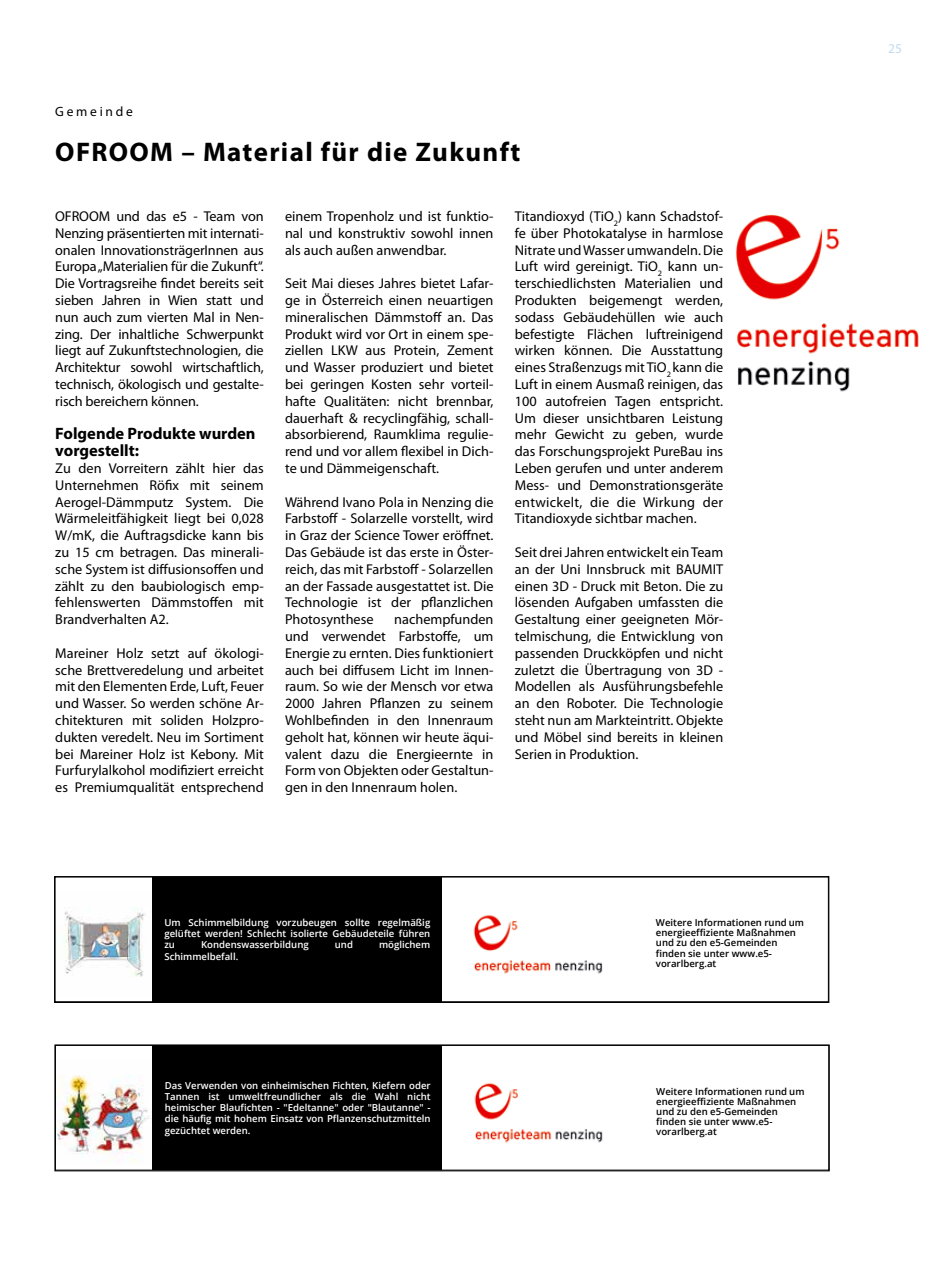
<style>
.page{position:relative;width:936px;height:1263px;background:#fff}
.page>*{position:absolute;margin:0;border:0;box-sizing:border-box;transform-origin:0 0}
.t1{font:700 27px "Myriad Pro";letter-spacing:.05em;color:#000}
.t2{font:700 16.5px/16.8px "Myriad Pro";color:#000}
.t3{font:14.25px/16.8px "Myriad Pro";color:#000;text-align:justify}
.t4{font:13.5px "Myriad Pro";letter-spacing:.2em;color:#000}
.t5{font:13.5px "Myriad Pro";color:#c0dbf2}
.t6{font:600 9.6px/11.2px "Open Sans";color:#fff;text-align:justify}
.t7{font:600 9.6px/10.1px "Open Sans";color:#000}
</style>
<div class="page">
<img style="left:735px;top:214px;width:184px;height:178px">
<img style="left:63px;top:908px;width:82px;height:69px">
<div style="left:152px;top:877px;width:290px;height:124px;background:#000"></div>
<img style="left:473px;top:914px;width:130px;height:60px">
<div style="left:54px;top:876px;width:775px;height:127px;border:1px solid #000"></div>
<img style="left:57px;top:1075px;width:92px;height:87px">
<div style="left:152px;top:1045px;width:290px;height:125px;background:#000"></div>
<img style="left:474px;top:1082px;width:129px;height:61px">
<div style="left:55px;top:1044px;width:774px;height:127px;border:1px solid #000"></div>
<p class="t4" style="left:55px;top:105px;width:79px">Gemeinde</p>
<h1 class="t1" style="left:55px;top:136px;width:466px">OFROOM – Material für die Zukunft</h1>
<p class="t3" style="left:55px;top:208px;width:210px">OFROOM und das e5 - Team von Nenzing präsentierten mit internati&shy;onalen InnovationsträgerInnen aus Europa „Materialien für die Zukunft“.<br>Die Vortragsreihe findet bereits seit sieben Jahren in Wien statt und nun auch zum vierten Mal in Nen&shy;zing. Der inhaltliche Schwerpunkt liegt auf Zukunftstechnologien, die Architektur sowohl wirtschaftlich, technisch, ökologisch und gestalte&shy;risch bereichern können.</p>
<p class="t2" style="left:55px;top:426px;width:202px">Folgende Produkte wurden vorgestellt:</p>
<p class="t3" style="left:55px;top:460px;width:210px">Zu den Vorreitern zählt hier das Unternehmen Röfix mit seinem Aerogel-Dämmputz System. Die Wärmeleitfähigkeit liegt bei 0,028<br>W/mK, die Auftragsdicke kann bis zu 15 cm betragen. Das minerali&shy;sche System ist diffusionsoffen und zählt zu den baubiologisch emp&shy;fehlenswerten Dämmstoffen mit Brandverhalten A2.</p>
<p class="t3" style="left:55px;top:645px;width:210px">Mareiner Holz setzt auf ökologi&shy;sche Brettveredelung und arbeitet mit den Elementen Erde, Luft, Feuer und Wasser. So werden schöne Ar&shy;chitekturen mit soliden Holzpro&shy;dukten veredelt. Neu im Sortiment bei Mareiner Holz ist Kebony. Mit Furfurylalkohol modifiziert erreicht es Premiumqualität entsprechend</p>
<p class="t3" style="left:285px;top:208px;width:210px">einem Tropenholz und ist funktio&shy;nal und konstruktiv sowohl innen als auch außen anwendbar.</p>
<p class="t3" style="left:285px;top:275px;width:210px">Seit Mai dieses Jahres bietet Lafar&shy;ge in Österreich einen neuartigen mineralischen Dämmstoff an. Das Produkt wird vor Ort in einem spe&shy;ziellen LKW aus Protein, Zement und Wasser produziert und bietet bei geringen Kosten sehr vorteil&shy;hafte Qualitäten: nicht brennbar, dauerhaft &amp; recyclingfähig, schall&shy;absorbierend, Raumklima regulie&shy;rend und vor allem flexibel in Dich&shy;te und Dämmeigenschaft.</p>
<p class="t3" style="left:285px;top:494px;width:210px">Während Ivano Pola in Nenzing die Farbstoff - Solarzelle vorstellt, wird in Graz der Science Tower eröffnet.<br>Das Gebäude ist das erste in Öster&shy;reich, das mit Farbstoff - Solarzellen an der Fassade ausgestattet ist. Die Technologie ist der pflanzlichen Photosynthese</p>
<p class="t3" style="left:285px;top:611px;width:210px;text-indent:109px">nachempfunden und verwendet Farbstoffe, um Energie zu ernten. Dies funktioniert auch bei diffusem Licht im Innen&shy;raum. So wie der Mensch vor etwa 2000 Jahren Pflanzen zu seinem Wohlbefinden in den Innenraum geholt hat, können wir heute äqui&shy;valent dazu die Energieernte in Form von Objekten oder Gestaltun&shy;gen in den Innenraum holen.</p>
<p class="t3" style="left:514px;top:208px;width:210px">Titandioxyd (TiO<sub>2</sub>) kann Schadstof&shy;fe über Photokatalyse in harmlose Nitrate und Wasser umwandeln. Die Luft wird gereinigt. TiO<sub>2</sub> kann un&shy;terschiedlichsten Materialien und Produkten beigemengt werden, sodass Gebäudehüllen wie auch befestigte Flächen luftreinigend wirken können. Die Ausstattung eines Straßenzugs mit TiO<sub>2</sub> kann die Luft in einem Ausmaß reinigen, das 100 autofreien Tagen entspricht.<br>Um dieser unsichtbaren Leistung mehr Gewicht zu geben, wurde das Forschungsprojekt PureBau ins Leben gerufen und unter anderem Mess- und Demonstrationsgeräte entwickelt, die die Wirkung der Titandioxyde sichtbar machen.</p>
<p class="t3" style="left:514px;top:544px;width:210px">Seit drei Jahren entwickelt ein Team an der Uni Innsbruck mit BAUMIT einen 3D - Druck mit Beton. Die zu lösenden Aufgaben umfassten die Gestaltung einer geeigneten Mör&shy;telmischung, die Entwicklung von passenden Druckköpfen und nicht zuletzt die Übertragung von 3D - Modellen als Ausführungsbefehle an den Roboter. Die Technologie steht nun am Markteintritt. Objekte und Möbel sind bereits in kleinen Serien in Produktion.</p>
<p class="t6" style="left:164px;top:916px;width:267px">Um Schimmelbildung vorzubeugen sollte regelmäßig gelüftet werden! Schlecht isolierte Gebäudeteile führen zu</p>
<p class="t6" style="left:201px;top:939px;width:109px">Kondenswasserbildung</p>
<p class="t6" style="left:335px;top:939px;width:20px">und</p>
<p class="t6" style="left:379px;top:939px;width:53px">möglichem</p>
<p class="t6" style="left:164px;top:950px;width:75px">Schimmelbefall.</p>
<p class="t7" style="left:656px;top:917px;width:150px">Weitere Informationen rund um energieeffiziente Maßnahmen und zu den e5-Gemeinden finden sie unter www.e5- vorarlberg.at</p>
<p class="t6" style="left:165px;top:1079px;width:267px">Das Verwenden von einheimischen Fichten, Kiefern oder Tannen ist umweltfreundlicher als die Wahl nicht heimischer Blaufichten - "Edeltanne" oder "Blautanne" - die häufig mit hohem Einsatz von Pflanzenschutzmitteln gezüchtet werden.</p>
<p class="t7" style="left:656px;top:1086px;width:150px">Weitere Informationen rund um energieeffiziente Maßnahmen und zu den e5-Gemeinden finden sie unter www.e5- vorarlberg.at</p>
<p class="t5" style="left:888px;top:41px;width:15px">25</p>
</div>
